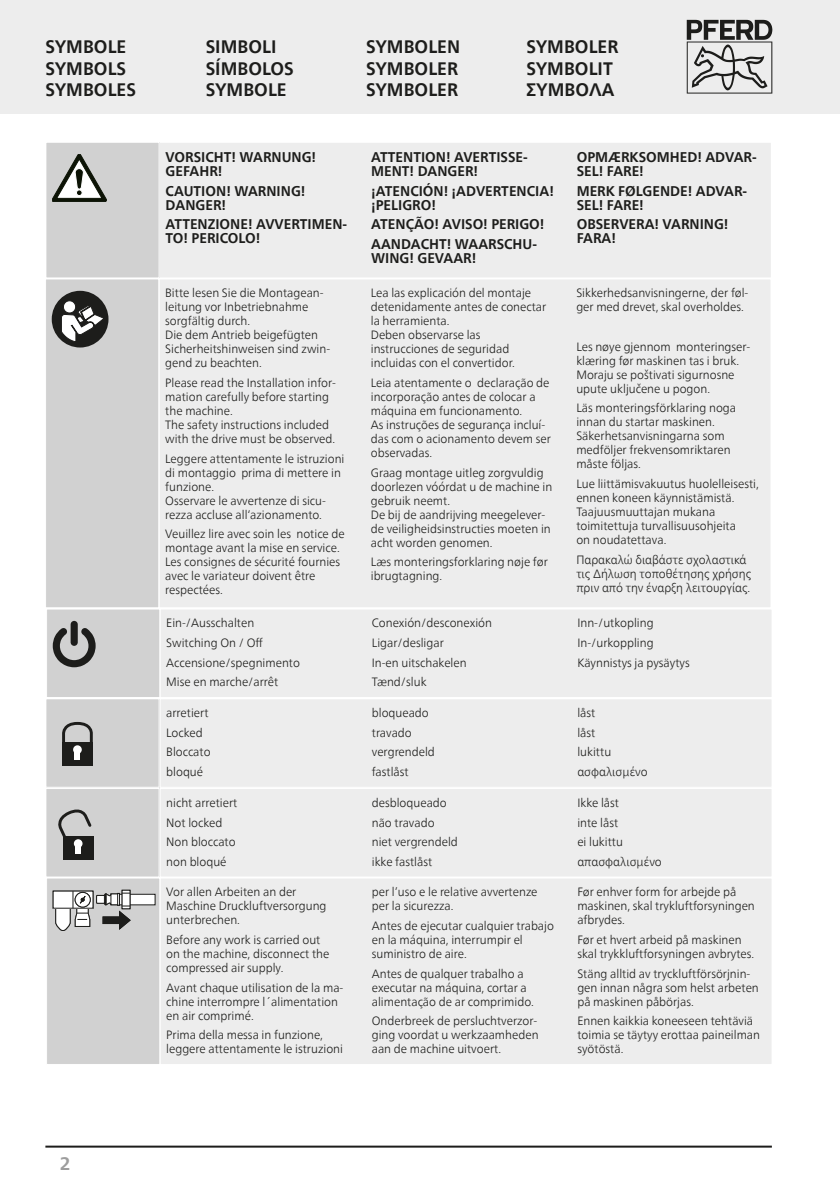
<style>
.page{position:relative;width:840px;height:1191px;background:#fff}
.page>*{position:absolute;margin:0;border:0;box-sizing:border-box;transform-origin:0 0}
.Headline_mehrsprachi{font:700 18px "Neue Frutiger World";color:#1d1d1b}
.t1{font:700 18px "Neue Frutiger World";color:#9d9d9d}
.t2{font:700 14px/14px "Neue Frutiger World";color:#1d1d1b}
.t3{font:300 12px/14px "Neue Frutiger World";color:#1d1d1b}
</style>
<div class="page">
<div style="left:0;top:0;width:839px;height:113px;background:#ededed"></div>
<svg style="left:686px;top:20px;width:85px;height:74px"></svg>
<hr style="left:45px;top:1145px;width:726px;height:2px;background:#1d1d1b">
<div style="left:160px;top:699px;width:611px;height:88px;background:#ededed"></div>
<div style="left:46px;top:699px;width:113px;height:88px;background:#d1d1d1"></div>
<div style="left:62px;top:742px;width:31px;height:23px;background:#1d1d1b"></div>
<div style="left:73px;top:745px;width:9px;height:9px;background:#fff;border-radius:50%"></div>
<div style="left:75px;top:750px;width:5px;height:9px;background:#fff"></div>
<svg style="left:62px;top:722px;width:31px;height:24px"></svg>
<div style="left:45px;top:698px;width:114px;height:89px;border:1px solid #fff"></div>
<div style="left:160px;top:788px;width:611px;height:89px;background:#ededed"></div>
<div style="left:159px;top:788px;width:613px;height:89px;border:1px solid #fff"></div>
<div style="left:46px;top:788px;width:113px;height:89px;background:#d1d1d1"></div>
<div style="left:63px;top:835px;width:30px;height:24px;background:#1d1d1b"></div>
<div style="left:74px;top:839px;width:8px;height:9px;background:#fff;border-radius:50%"></div>
<div style="left:76px;top:844px;width:5px;height:9px;background:#fff"></div>
<svg style="left:58px;top:809px;width:36px;height:32px"></svg>
<div style="left:45px;top:788px;width:114px;height:89px;border:1px solid #fff"></div>
<div style="left:159px;top:142px;width:612px;height:136px;background:#ededed"></div>
<div style="left:159px;top:142px;width:612px;height:136px;border:1px solid #fff"></div>
<div style="left:46px;top:142px;width:113px;height:136px;background:#d1d1d1"></div>
<svg style="left:52px;top:154px;width:54px;height:48px"></svg>
<div style="left:45px;top:142px;width:114px;height:136px;border:1px solid #fff"></div>
<div style="left:160px;top:609px;width:611px;height:88px;background:#ededed"></div>
<div style="left:47px;top:609px;width:113px;height:88px;background:#d1d1d1"></div>
<svg style="left:53px;top:621px;width:43px;height:46px"></svg>
<div style="left:46px;top:608px;width:114px;height:90px;border:1px solid #fff"></div>
<div style="left:160px;top:878px;width:611px;height:186px;background:#ededed"></div>
<div style="left:159px;top:877px;width:613px;height:188px;border:1px solid #fff"></div>
<div style="left:47px;top:878px;width:113px;height:186px;background:#d1d1d1"></div>
<div style="left:119px;top:894px;width:36px;height:11px;background:#fff"></div>
<div style="left:119px;top:894px;width:36px;height:11px;border:1px solid #1d1d1b"></div>
<div style="left:122px;top:890px;width:8px;height:19px;border:1px solid #1d1d1b"></div>
<svg style="left:55px;top:891px;width:76px;height:39px"></svg>
<div style="left:46px;top:877px;width:114px;height:188px;border:1px solid #fff"></div>
<div style="left:159px;top:279px;width:611px;height:329px;background:#ededed"></div>
<div style="left:46px;top:279px;width:113px;height:329px;background:#d1d1d1"></div>
<div style="left:52px;top:291px;width:56px;height:56px;background:#1d1d1b;border-radius:50%"></div>
<svg style="left:61px;top:300px;width:44px;height:42px"></svg>
<div style="left:45px;top:278px;width:114px;height:330px;border:1px solid #fff"></div>
<p class="Headline_mehrsprachi" style="left:45px;top:31px;width:82px">SYMBOLE</p>
<p class="Headline_mehrsprachi" style="left:45px;top:53px;width:82px">SYMBOLS</p>
<p class="Headline_mehrsprachi" style="left:45px;top:74px;width:92px">SYMBOLES</p>
<p class="Headline_mehrsprachi" style="left:206px;top:31px;width:72px">SIMBOLI</p>
<p class="Headline_mehrsprachi" style="left:206px;top:53px;width:89px">SÍMBOLOS</p>
<p class="Headline_mehrsprachi" style="left:206px;top:74px;width:82px">SYMBOLE</p>
<p class="Headline_mehrsprachi" style="left:366px;top:31px;width:96px">SYMBOLEN</p>
<p class="Headline_mehrsprachi" style="left:366px;top:53px;width:93px">SYMBOLER</p>
<p class="Headline_mehrsprachi" style="left:366px;top:74px;width:93px">SYMBOLER</p>
<p class="Headline_mehrsprachi" style="left:526px;top:31px;width:93px">SYMBOLER</p>
<p class="Headline_mehrsprachi" style="left:526px;top:53px;width:88px">SYMBOLIT</p>
<p class="Headline_mehrsprachi" style="left:526px;top:74px;width:90px">ΣΥΜΒΟΛΑ</p>
<p class="t2" style="left:165px;top:150px;width:152px">VORSICHT! WARNUNG!<br>GEFAHR!</p>
<p class="t2" style="left:165px;top:184px;width:141px">CAUTION! WARNING!<br>DANGER!</p>
<p class="t2" style="left:165px;top:217px;width:183px">ATTENZIONE! AVVERTIMEN-<br>TO! PERICOLO!</p>
<p class="t3" style="left:165px;top:286px;width:166px">Bitte lesen Sie die Montagean&shy;leitung vor Inbetriebnahme sorgfältig durch.<br>Die dem Antrieb beigefügten<br>Sicherheitshinweisen sind zwin&shy;gend zu beachten.</p>
<p class="t3" style="left:165px;top:376px;width:172px">Please read the Installation infor&shy;mation carefully before starting the machine.<br>The safety instructions included with the drive must be observed.</p>
<p class="t3" style="left:165px;top:451px;width:181px">Leggere attentamente le istruzioni di montaggio prima di mettere in funzione.<br>Osservare le avvertenze di sicu&shy;rezza accluse all‘azionamento.</p>
<p class="t3" style="left:165px;top:527px;width:181px">Veuillez lire avec soin les notice de montage avant la mise en service.<br>Les consignes de sécurité fournies avec le variateur doivent être respectées.</p>
<p class="t2" style="left:371px;top:150px;width:158px">ATTENTION! AVERTISSE-<br>MENT! DANGER!</p>
<p class="t2" style="left:371px;top:184px;width:184px">¡ATENCIÓN! ¡ADVERTENCIA! ¡PELIGRO!</p>
<p class="t2" style="left:371px;top:214px;width:175px;line-height:19.6px">ATENÇÃO! AVISO! PERIGO!<br>AANDACHT! WAARSCHU-</p>
<p class="t2" style="left:371px;top:251px;width:107px">WING! GEVAAR!</p>
<p class="t3" style="left:370px;top:286px;width:177px">Lea las explicación del montaje detenidamente antes de conectar la herramienta.<br>Deben observarse las instrucciones de seguridad incluidas con el convertidor.</p>
<p class="t3" style="left:370px;top:376px;width:182px">Leia atentamente o declaração de incorporação antes de colocar a máquina em funcionamento.<br>As instruções de segurança incluí&shy;das com o acionamento devem ser observadas.</p>
<p class="t3" style="left:370px;top:465px;width:183px">Graag montage uitleg zorgvuldig doorlezen vóórdat u de machine in gebruik neemt.<br>De bij de aandrijving meegelever&shy;de veiligheidsinstructies moeten in acht worden genomen.</p>
<p class="t3" style="left:370px;top:555px;width:178px">Læs monteringsforklaring nøje før ibrugtagning.</p>
<p class="t2" style="left:576px;top:150px;width:181px">OPMÆRKSOMHED! ADVAR-<br>SEL! FARE!</p>
<p class="t2" style="left:576px;top:184px;width:172px">MERK FØLGENDE! ADVAR-<br>SEL! FARE!</p>
<p class="t2" style="left:576px;top:217px;width:153px">OBSERVERA! VARNING!<br>FARA!</p>
<p class="t3" style="left:576px;top:286px;width:173px">Sikkerhedsanvisningerne, der føl&shy;ger med drevet, skal overholdes.</p>
<p class="t3" style="left:576px;top:339px;width:175px">Les nøye gjennom monteringser&shy;klæring før maskinen tas i bruk.<br>Moraju se poštivati sigurnosne upute uključene u pogon.</p>
<p class="t3" style="left:576px;top:401px;width:161px">Läs monteringsförklaring noga innan du startar maskinen.<br>Säkerhetsanvisningarna som medföljer frekvensomriktaren måste följas.</p>
<p class="t3" style="left:576px;top:477px;width:184px">Lue liittämisvakuutus huolelleisesti, ennen koneen käynnistämistä.<br>Taajuusmuuttajan mukana toimitettuja turvallisuusohjeita<br>on noudatettava.</p>
<p class="t3" style="left:576px;top:553px;width:176px">Παρακαλώ διαβάστε σχολαστικά τις Δήλωση τοποθέτησης χρήσης πριν από την έναρξη λειτουργίας.</p>
<p class="t3" style="left:166px;top:613px;width:135px;line-height:19.6px">Ein-/Ausschalten<br>Switching On / Off<br>Accensione/spegnimento<br>Mise en marche/arrêt</p>
<p class="t3" style="left:371px;top:613px;width:122px;line-height:19.6px">Conexión/desconexión<br>Ligar/desligar<br>In-en uitschakelen<br>Tænd/sluk</p>
<p class="t3" style="left:577px;top:613px;width:114px;line-height:19.6px">Inn-/utkopling<br>In-/urkoppling<br>Käynnistys ja pysäytys</p>
<p class="t3" style="left:166px;top:703px;width:46px;line-height:19.6px">arretiert<br>Locked<br>Bloccato bloqué</p>
<p class="t3" style="left:371px;top:703px;width:65px;line-height:19.6px">bloqueado travado vergrendeld fastlåst</p>
<p class="t3" style="left:577px;top:703px;width:72px;line-height:19.6px">låst<br>låst<br>lukittu ασφαλισμένο</p>
<p class="t3" style="left:166px;top:793px;width:73px;line-height:19.6px">nicht arretiert<br>Not locked<br>Non bloccato non bloqué</p>
<p class="t3" style="left:371px;top:793px;width:87px;line-height:19.6px">desbloqueado não travado<br>niet vergrendeld ikke fastlåst</p>
<p class="t3" style="left:577px;top:793px;width:86px;line-height:19.6px">Ikke låst<br>inte låst<br>ei lukittu απασφαλισμένο</p>
<p class="t3" style="left:166px;top:885px;width:162px">Vor allen Arbeiten an der<br>Maschine Druckluftversorgung unterbrechen.</p>
<p class="t3" style="left:166px;top:933px;width:164px">Before any work is carried out on the machine, disconnect the compressed air supply.</p>
<p class="t3" style="left:166px;top:980px;width:178px">Avant chaque utilisation de la ma&shy;chine interrompre l´alimentation en air comprimé.</p>
<p class="t3" style="left:166px;top:1028px;width:178px">Prima della messa in funzione, leggere attentamente le istruzioni</p>
<p class="t3" style="left:371px;top:885px;width:167px">per l’uso e le relative avvertenze per la sicurezza.</p>
<p class="t3" style="left:371px;top:919px;width:183px">Antes de ejecutar cualquier trabajo en la máquina, interrumpir el suministro de aire.</p>
<p class="t3" style="left:371px;top:966px;width:163px">Antes de qualquer trabalho a executar na máquina, cortar a alimentação de ar comprimido.</p>
<p class="t3" style="left:371px;top:1014px;width:168px;text-align:justify">Onderbreek de persluchtverzor&shy;ging voordat u werkzaamheden aan de machine uitvoert.</p>
<p class="t3" style="left:577px;top:885px;width:179px">Før enhver form for arbejde på maskinen, skal trykluftforsyningen afbrydes.</p>
<p class="t3" style="left:577px;top:933px;width:178px">Før et hvert arbeid på maskinen skal trykkluftforsyningen avbrytes.</p>
<p class="t3" style="left:577px;top:966px;width:183px">Stäng alltid av tryckluftförsörjnin&shy;gen innan några som helst arbeten på maskinen påbörjas.</p>
<p class="t3" style="left:577px;top:1014px;width:184px">Ennen kaikkia koneeseen tehtäviä toimia se täytyy erottaa paineilman syötöstä.</p>
<h1 class="t1" style="left:60px;top:1147px;width:12px">2</h1>
</div>
